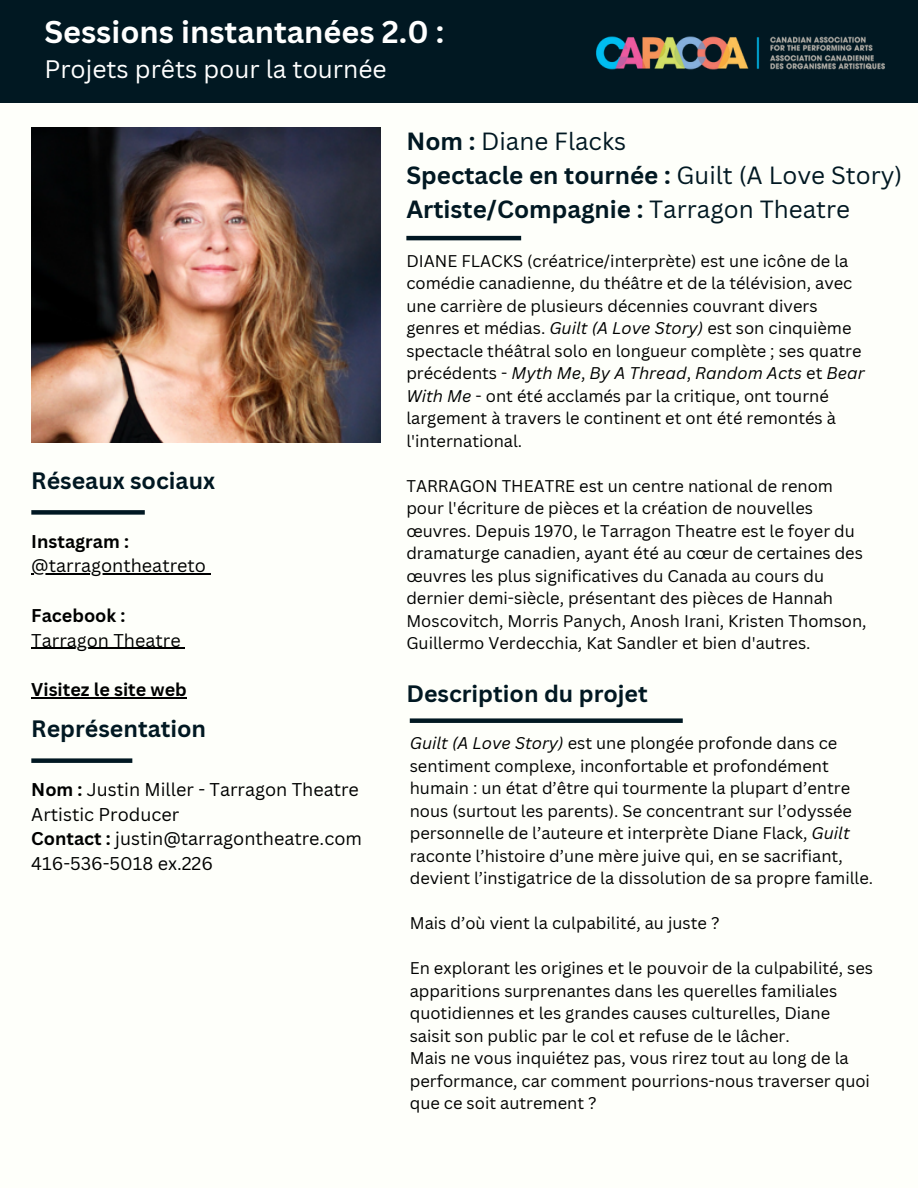
<style>
.page{position:relative;width:918px;height:1188px;background:#fefffa}
.page>*{position:absolute;margin:0;border:0;box-sizing:border-box;transform-origin:0 0}
.t1{font:700 30.6px "Canva Sans";color:#fff}
.t2{font:24.6px "Canva Sans";color:#fff}
.t3{font:24.15px/33.8px "Canva Sans";color:#011822}
.t4{font:700 23.1px "Canva Sans";color:#011822}
.t5{font:18px/24.8px "Canva Sans";color:#000}
.t6{font:700 18px "Canva Sans";color:#000}
.t7{font:16.5px/22.5px "Canva Sans";color:#000}
.s1{font-weight:700}
.s2{font-style:italic}
</style>
<div class="page">
<div style="left:0;top:0;width:918px;height:103px;background:#011822"></div>
<img style="left:596px;top:36px;width:289px;height:34px">
<img style="left:31px;top:128px;width:350px;height:315px">
<div style="left:31px;top:758px;width:101px;height:5px;background:#011822"></div>
<hr style="left:31px;top:574px;width:175px;height:1px;background:#000">
<hr style="left:31px;top:648px;width:150px;height:1px;background:#000">
<hr style="left:31px;top:697px;width:156px;height:1px;background:#000">
<div style="left:31px;top:510px;width:114px;height:5px;background:#011822"></div>
<div style="left:410px;top:718px;width:273px;height:5px;background:#011822"></div>
<hr style="left:406px;top:236px;width:115px;height:4px;background:#011822">
<h2 class="t1" style="left:44px;top:10px;width:401px">Sessions instantanées 2.0 :</h2>
<h2 class="t2" style="left:44px;top:52px;width:344px">Projets prêts pour la tournée</h2>
<p class="t4" style="left:31px;top:464px;width:185px">Réseaux sociaux</p>
<p class="t6" style="left:31px;top:528px;width:99px">Instagram :</p>
<p class="t5" style="left:31px;top:553px;width:176px">@tarragontheatreto</p>
<p class="t6" style="left:31px;top:603px;width:96px">Facebook :</p>
<h3 class="t5" style="left:31px;top:627px;width:151px">Tarragon Theatre</h3>
<h1 class="t6" style="left:31px;top:677px;width:157px">Visitez le site web</h1>
<p class="t4" style="left:31px;top:712px;width:176px">Représentation</p>
<h1 class="t5" style="left:31px;top:777px;width:329px"><span class="s1">Nom :</span> Justin Miller - Tarragon Theatre<br>Artistic Producer</h1>
<p class="t5" style="left:31px;top:826px;width:332px"><span class="s1">Contact :</span> justin@tarragontheatre.com</p>
<p class="t5" style="left:31px;top:851px;width:183px">416-536-5018 ex.226</p>
<p class="t3" style="left:406px;top:124px;width:498px"><span class="s1">Nom :</span> Diane Flacks<br><span class="s1">Spectacle en tournée :</span> Guilt (A Love Story)<br><span class="s1">Artiste/Compagnie :</span> Tarragon Theatre</p>
<p class="t7" style="left:406px;top:249px;width:460px">DIANE FLACKS (créatrice/interprète) est une icône de la comédie canadienne, du théâtre et de la télévision, avec une carrière de plusieurs décennies couvrant divers genres et médias. <span class="s2">Guilt (A Love Story)</span> est son cinquième spectacle théâtral solo en longueur complète ; ses quatre précédents - <span class="s2">Myth Me</span>, <span class="s2">By A Thread</span>, <span class="s2">Random Acts</span> et <span class="s2">Bear With Me</span> - ont été acclamés par la critique, ont tourné largement à travers le continent et ont été remontés à l'international.</p>
<h2 class="t7" style="left:406px;top:474px;width:462px">TARRAGON THEATRE est un centre national de renom pour l'écriture de pièces et la création de nouvelles œuvres. Depuis 1970, le Tarragon Theatre est le foyer du dramaturge canadien, ayant été au cœur de certaines des œuvres les plus significatives du Canada au cours du dernier demi-siècle, présentant des pièces de Hannah Moscovitch, Morris Panych, Anosh Irani, Kristen Thomson, Guillermo Verdecchia, Kat Sandler et bien d'autres.</h2>
<p class="t4" style="left:406px;top:677px;width:243px">Description du projet</p>
<p class="t7" style="left:410px;top:732px;width:465px"><span class="s2">Guilt (A Love Story)</span> est une plongée profonde dans ce sentiment complexe, inconfortable et profondément humain : un état d’être qui tourmente la plupart d’entre nous (surtout les parents). Se concentrant sur l’odyssée personnelle de l’auteure et interprète Diane Flack, <span class="s2">Guilt </span>raconte l’histoire d’une mère juive qui, en se sacrifiant, devient l’instigatrice de la dissolution de sa propre famille.</p>
<p class="t7" style="left:410px;top:912px;width:311px">Mais d’où vient la culpabilité, au juste ?</p>
<p class="t7" style="left:410px;top:957px;width:465px">En explorant les origines et le pouvoir de la culpabilité, ses apparitions surprenantes dans les querelles familiales quotidiennes et les grandes causes culturelles, Diane saisit son public par le col et refuse de le lâcher.<br>Mais ne vous inquiétez pas, vous rirez tout au long de la performance, car comment pourrions-nous traverser quoi que ce soit autrement ?</p>
</div>
